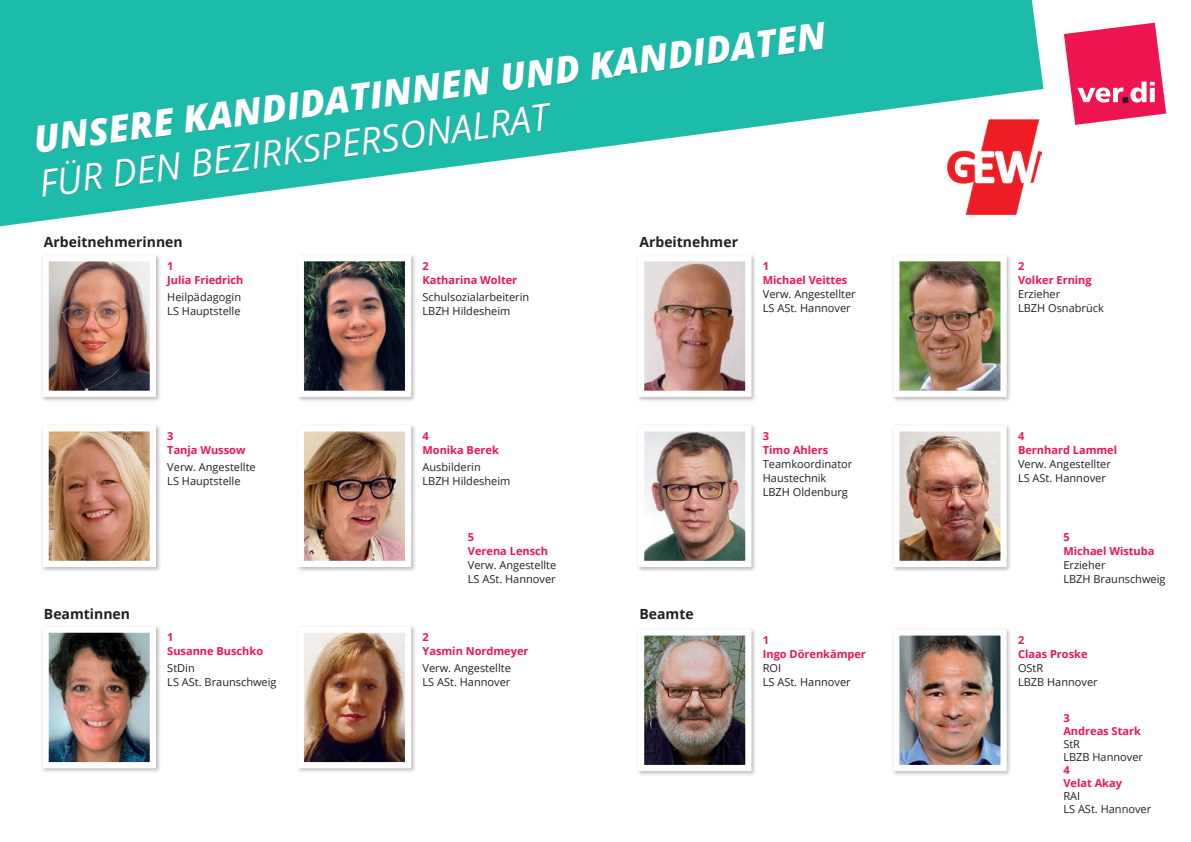
<style>
.page{position:relative;width:1191px;height:842px;background:#fff}
.page>*{position:absolute;margin:0;border:0;box-sizing:border-box;transform-origin:0 0}
.t1{font:italic 800 37px "Open Sans";color:#fff}
.t2{font:italic 37px "Open Sans";color:#fff}
.t3{font:700 14px "Open Sans";color:#231f20}
.t4{font:11px/14px "Open Sans";color:#231f20}
.t5{font:700 11px/14px "Open Sans";color:#ed1450}
</style>
<div class="page">
<svg style="left:0;top:0;width:1043px;height:226px;fill:#1dbba9"></svg>
<div style="left:37px;top:22px;width:787px;height:175px;background:#231f20;opacity:.4"></div>
<svg style="left:1064px;top:23px;width:102px;height:102px"></svg>
<div style="left:41px;top:253px;width:120px;height:149px;background:#231f20;opacity:.3"></div>
<img style="left:50px;top:262px;width:99px;height:128px">
<div style="left:43px;top:255px;width:113px;height:142px;border:6px solid #fff"></div>
<div style="left:636px;top:253px;width:121px;height:149px;background:#231f20;opacity:.3"></div>
<img style="left:645px;top:262px;width:99px;height:128px">
<div style="left:638px;top:255px;width:113px;height:142px;border:6px solid #fff"></div>
<div style="left:41px;top:423px;width:120px;height:149px;background:#231f20;opacity:.3"></div>
<img style="left:50px;top:432px;width:99px;height:128px">
<div style="left:43px;top:425px;width:113px;height:142px;border:6px solid #fff"></div>
<div style="left:636px;top:423px;width:121px;height:149px;background:#231f20;opacity:.3"></div>
<img style="left:645px;top:432px;width:99px;height:128px">
<div style="left:638px;top:425px;width:113px;height:142px;border:6px solid #fff"></div>
<div style="left:636px;top:627px;width:121px;height:149px;background:#231f20;opacity:.3"></div>
<img style="left:645px;top:636px;width:99px;height:128px">
<div style="left:638px;top:629px;width:113px;height:142px;border:6px solid #fff"></div>
<div style="left:41px;top:625px;width:120px;height:149px;background:#231f20;opacity:.3"></div>
<img style="left:50px;top:633px;width:99px;height:128px">
<div style="left:43px;top:626px;width:113px;height:142px;border:6px solid #fff"></div>
<div style="left:296px;top:253px;width:120px;height:149px;background:#231f20;opacity:.3"></div>
<img style="left:305px;top:262px;width:99px;height:128px">
<div style="left:298px;top:255px;width:113px;height:142px;border:6px solid #fff"></div>
<div style="left:891px;top:253px;width:121px;height:149px;background:#231f20;opacity:.3"></div>
<img style="left:900px;top:262px;width:99px;height:128px">
<div style="left:893px;top:255px;width:113px;height:142px;border:6px solid #fff"></div>
<div style="left:296px;top:423px;width:120px;height:149px;background:#231f20;opacity:.3"></div>
<img style="left:305px;top:432px;width:99px;height:128px">
<div style="left:298px;top:425px;width:113px;height:142px;border:6px solid #fff"></div>
<div style="left:891px;top:423px;width:121px;height:149px;background:#231f20;opacity:.3"></div>
<img style="left:900px;top:432px;width:99px;height:128px">
<div style="left:893px;top:425px;width:113px;height:142px;border:6px solid #fff"></div>
<div style="left:891px;top:627px;width:121px;height:149px;background:#231f20;opacity:.3"></div>
<img style="left:900px;top:636px;width:99px;height:128px">
<div style="left:893px;top:629px;width:113px;height:142px;border:6px solid #fff"></div>
<div style="left:296px;top:625px;width:120px;height:149px;background:#231f20;opacity:.3"></div>
<img style="left:305px;top:633px;width:99px;height:128px">
<div style="left:298px;top:626px;width:113px;height:142px;border:6px solid #fff"></div>
<img style="left:947px;top:119px;width:94px;height:96px">
<h1 class="t1" style="left:30px;top:115px;width:800px;rotate:-8deg">UNSERE KANDIDATINNEN UND KANDIDATEN</h1>
<h1 class="t2" style="left:36px;top:161px;width:515px;rotate:-8deg">FÜR DEN BEZIRKSPERSONALRAT</h1>
<p class="t3" style="left:44px;top:232px;width:140px">Arbeitnehmerinnen</p>
<p class="t5" style="left:167px;top:258px;width:78px">1<br>Julia Friedrich</p>
<p class="t4" style="left:167px;top:289px;width:75px">Heilpädagogin<br>LS Hauptstelle</p>
<p class="t5" style="left:167px;top:429px;width:80px">3<br>Tanja Wussow</p>
<p class="t4" style="left:167px;top:459px;width:90px">Verw. Angestellte<br>LS Hauptstelle</p>
<p class="t3" style="left:44px;top:604px;width:88px">Beamtinnen</p>
<p class="t5" style="left:167px;top:630px;width:97px">1<br>Susanne Buschko</p>
<p class="t4" style="left:167px;top:661px;width:111px">StDin<br>LS ASt. Braunschweig</p>
<p class="t5" style="left:422px;top:258px;width:96px">2<br>Katharina Wolter</p>
<p class="t4" style="left:422px;top:289px;width:108px">Schulsozialarbeiterin<br>LBZH Hildesheim</p>
<p class="t5" style="left:422px;top:429px;width:78px">4<br>Monika Berek</p>
<p class="t4" style="left:422px;top:459px;width:89px">Ausbilderin<br>LBZH Hildesheim</p>
<p class="t5" style="left:468px;top:530px;width:82px">5<br>Verena Lensch</p>
<p class="t4" style="left:468px;top:558px;width:90px">Verw. Angestellte<br>LS ASt. Hannover</p>
<p class="t5" style="left:422px;top:630px;width:107px">2<br>Yasmin Nordmeyer</p>
<p class="t4" style="left:422px;top:661px;width:90px">Verw. Angestellte<br>LS ASt. Hannover</p>
<p class="t3" style="left:639px;top:232px;width:100px">Arbeitnehmer</p>
<p class="t5" style="left:763px;top:258px;width:86px">1<br>Michael Veittes</p>
<p class="t4" style="left:763px;top:286px;width:94px">Verw. Angestellter<br>LS ASt. Hannover</p>
<p class="t3" style="left:639px;top:604px;width:56px">Beamte</p>
<p class="t5" style="left:763px;top:429px;width:67px">3<br>Timo Ahlers</p>
<p class="t4" style="left:763px;top:457px;width:91px">Teamkoordinator<br>Haustechnik<br>LBZH Oldenburg</p>
<p class="t5" style="left:763px;top:633px;width:105px">1<br>Ingo Dörenkämper</p>
<p class="t4" style="left:763px;top:661px;width:89px">ROI<br>LS ASt. Hannover</p>
<p class="t5" style="left:1018px;top:258px;width:75px">2<br>Volker Erning</p>
<p class="t4" style="left:1018px;top:286px;width:87px">Erzieher<br>LBZH Osnabrück</p>
<p class="t5" style="left:1018px;top:429px;width:101px">4<br>Bernhard Lammel</p>
<p class="t4" style="left:1018px;top:457px;width:94px">Verw. Angestellter<br>LS ASt. Hannover</p>
<p class="t5" style="left:1063px;top:530px;width:93px">5<br>Michael Wistuba</p>
<p class="t4" style="left:1063px;top:558px;width:104px">Erzieher<br>LBZH Braunschweig</p>
<p class="t5" style="left:1018px;top:633px;width:71px">2<br>Claas Proske</p>
<p class="t4" style="left:1018px;top:661px;width:81px">OStR<br>LBZB Hannover</p>
<p class="t5" style="left:1063px;top:711px;width:79px;line-height:13px">3<br>Andreas Stark</p>
<p class="t4" style="left:1063px;top:737px;width:81px;line-height:13px">StR<br>LBZB Hannover</p>
<p class="t5" style="left:1063px;top:763px;width:60px;line-height:13px">4<br>Velat Akay</p>
<p class="t4" style="left:1063px;top:789px;width:89px;line-height:13px">RAI<br>LS ASt. Hannover</p>
</div>
